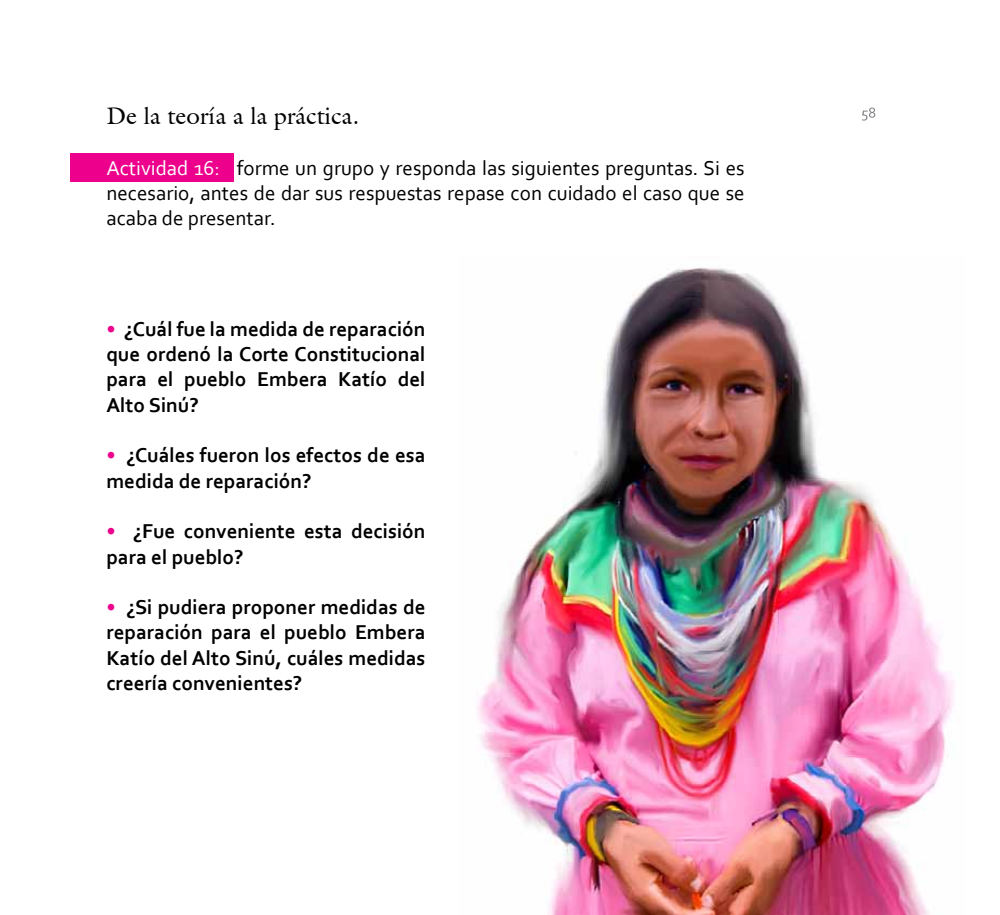
<style>
.page{position:relative;width:1000px;height:915px;background:#fff}
.page>*{position:absolute;margin:0;border:0;box-sizing:border-box;transform-origin:0 0}
.t1{font:24px "Acanthus S Si";color:#000}
.t2{font:700 21px/25.2px "Corbel";color:#000;text-align:justify}
.t3{font:21px/25.2px "Corbel";color:#000;text-align:justify}
.s1{color:#fff}
.s2{color:#ec008c}
</style>
<div class="page">
<img style="left:476px;top:267px;width:478px;height:647px">
<div style="left:70px;top:153px;width:164px;height:29px;background:#ec008c"></div>
<svg style="left:862px;top:107px;width:13px;height:13px"></svg>
<p class="t1" style="left:106px;top:101px;width:254px">De la teoría a la práctica.</p>
<p class="t3" style="left:106px;top:155px;width:639px"><span class="s1">Actividad 16:</span> forme un grupo y responda las siguientes preguntas. Si es necesario, antes de dar sus respuestas repase con cuidado el caso que se acaba de presentar.</p>
<p class="t2" style="left:106px;top:316px;width:320px"><span class="s2">•</span> ¿Cuál fue la medida de reparación que ordenó la Corte Constitucional para el pueblo Embera Katío del Alto Sinú?</p>
<p class="t2" style="left:106px;top:442px;width:320px"><span class="s2">•</span> ¿Cuáles fueron los efectos de esa medida de reparación?</p>
<p class="t2" style="left:106px;top:518px;width:320px"><span class="s2">•</span> ¿Fue conveniente esta decisión para el pueblo?</p>
<p class="t2" style="left:106px;top:594px;width:320px"><span class="s2">•</span> ¿Si pudiera proponer medidas de reparación para el pueblo Embera Katío del Alto Sinú, cuáles medidas creería convenientes?</p>
</div>
